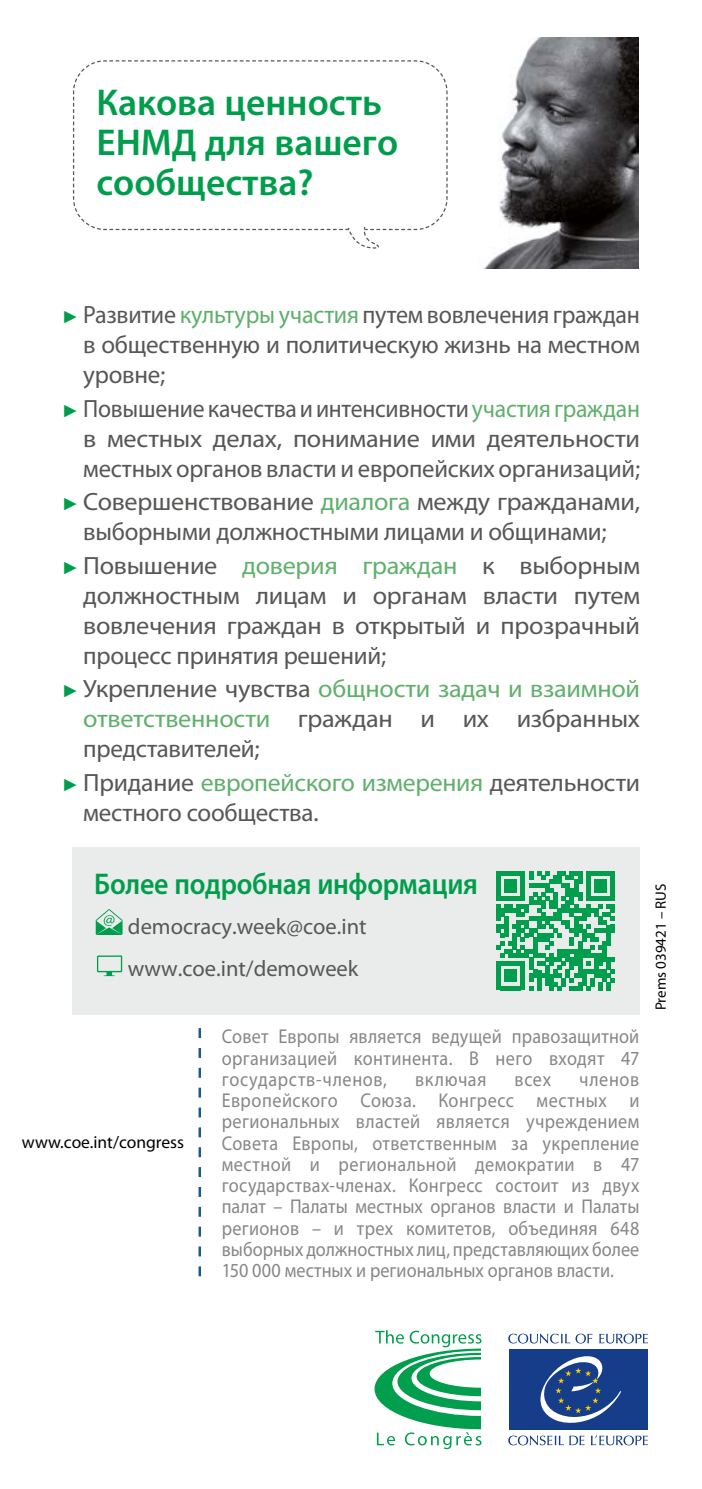
<style>
.page{position:relative;width:702px;height:1489px;background:#fff}
.page>*{position:absolute;margin:0;border:0;box-sizing:border-box;transform-origin:0 0}
.t1{font:600 37.5px/39.8px "Myriad Pro";color:#009e4c}
.t2{font:600 30px "Myriad Pro";letter-spacing:-.01em;color:#009e4c;scale:.93 1}
.t3{font:25px/30px "Myriad Pro";letter-spacing:-.01em;color:#575756;text-align:justify;scale:1.05 1}
.t4{font:25px/30px "Myriad Pro";letter-spacing:-.01em;color:#575756;text-align:justify;scale:.95 1}
.t5{font:25px/30px "Myriad Pro";letter-spacing:-.01em;color:#575756;text-align:justify;scale:.96 1}
.t6{font:25px/30px "Myriad Pro";letter-spacing:-.01em;color:#575756}
.t7{font:22.5px/41.5px "Myriad Pro";color:#575756}
.t8{font:20px/21.2px "Myriad Pro";letter-spacing:.015em;color:#878787;text-align:justify;scale:.91 1}
.t9{font:20px "Myriad Pro";letter-spacing:.035em;color:#878787;scale:.91 1}
.t10{font:17.5px "Myriad Pro";color:#000}
.t11{font:15px "Myriad Pro";color:#000}
.s1{font-family:"Arial";font-size:17.5px;color:#009e4c}
.s2{color:#60b06c}
</style>
<div class="page">
<img style="left:484px;top:37px;width:154px;height:231px">
<svg style="left:374px;top:1330px;width:107px;height:118px"></svg>
<svg style="left:599px;top:1333px;width:49px;height:10px"></svg>
<svg style="left:508px;top:1333px;width:84px;height:10px"></svg>
<svg style="left:591px;top:1435px;width:57px;height:10px"></svg>
<svg style="left:508px;top:1435px;width:76px;height:10px"></svg>
<div style="left:509px;top:1348px;width:138px;height:81px;background:#153d8a"></div>
<svg style="left:540px;top:1356px;width:81px;height:67px"></svg>
<svg style="left:73px;top:60px;width:375px;height:171px"></svg>
<svg style="left:109px;top:226px;width:303px;height:23px"></svg>
<div style="left:72px;top:846px;width:567px;height:168px;background:#eaebeb"></div>
<svg style="left:96px;top:909px;width:26px;height:26px"></svg>
<svg style="left:97px;top:955px;width:25px;height:21px"></svg>
<svg style="left:198px;top:1028px;width:3px;height:248px"></svg>
<svg style="left:496px;top:871px;width:119px;height:119px"></svg>
<h1 class="t1" style="left:96px;top:82px;width:303px">Какова ценность<br>ЕНМД для вашего сообщества?</h1>
<p class="t5" style="left:83px;top:299px;width:581px;text-indent:-21px"><span class="s1">►</span> Развитие <span class="s2">культуры участия</span> путем вовлечения граждан в общественную и политическую жизнь на местном уровне;</p>
<p class="t4" style="left:83px;top:393px;width:587px;text-indent:-21px"><span class="s1">►</span> Повышение качества и интенсивности <span class="s2">участия граждан </span>в местных делах, понимание ими деятельности местных органов власти и европейских организаций;</p>
<p class="t3" style="left:62px;top:486px;width:552px;text-align:center"><span class="s1">►</span> Совершенствование <span class="s2">диалога</span> между гражданами, выборными должностными лицами и общинами;</p>
<p class="t3" style="left:83px;top:550px;width:532px;text-indent:-21px"><span class="s1">►</span> Повышение <span class="s2">доверия граждан</span> к выборным должностным лицам и органам власти путем вовлечения граждан в открытый и прозрачный процесс принятия решений;</p>
<p class="t3" style="left:83px;top:673px;width:532px;text-indent:-21px"><span class="s1">►</span> Укрепление чувства <span class="s2">общности задач и взаимной ответственности</span> граждан и их избранных представителей;</p>
<p class="t6" style="left:83px;top:767px;width:558px;text-indent:-21px"><span class="s1">►</span> Придание <span class="s2">европейского измерения</span> деятельности местного сообщества.</p>
<h2 class="t2" style="left:94px;top:864px;width:414px">Более подробная информация</h2>
<p class="t7" style="left:128px;top:905px;width:240px">democracy.week@coe.int www.coe.int/demoweek</p>
<p class="t10" style="left:22px;top:1131px;width:163px">www.coe.int/congress</p>
<p class="t8" style="left:222px;top:1025px;width:460px">Совет Европы является ведущей правозащитной организацией континента. В него входят 47 государств-членов,</p>
<p class="t8" style="left:222px;top:1068px;width:460px;text-indent:357px">членов Европейского Союза. Конгресс местных и региональных властей является учреждением Совета Европы, ответственным за укрепление местной и региональной демократии в 47 государствах-членах. Конгресс состоит из двух палат – Палаты местных органов власти и Палаты регионов – и трех комитетов, объединяя 648 выборных должностных лиц, представляющих более 150 000 местных и региональных органов власти.</p>
<p class="t9" style="left:415px;top:1066px;width:80px">включая</p>
<p class="t8" style="left:514px;top:1068px;width:42px">всех</p>
<p class="t11" style="left:651px;top:1010px;width:128px;rotate:-90deg">Prems 039421 – RUS</p>
</div>
